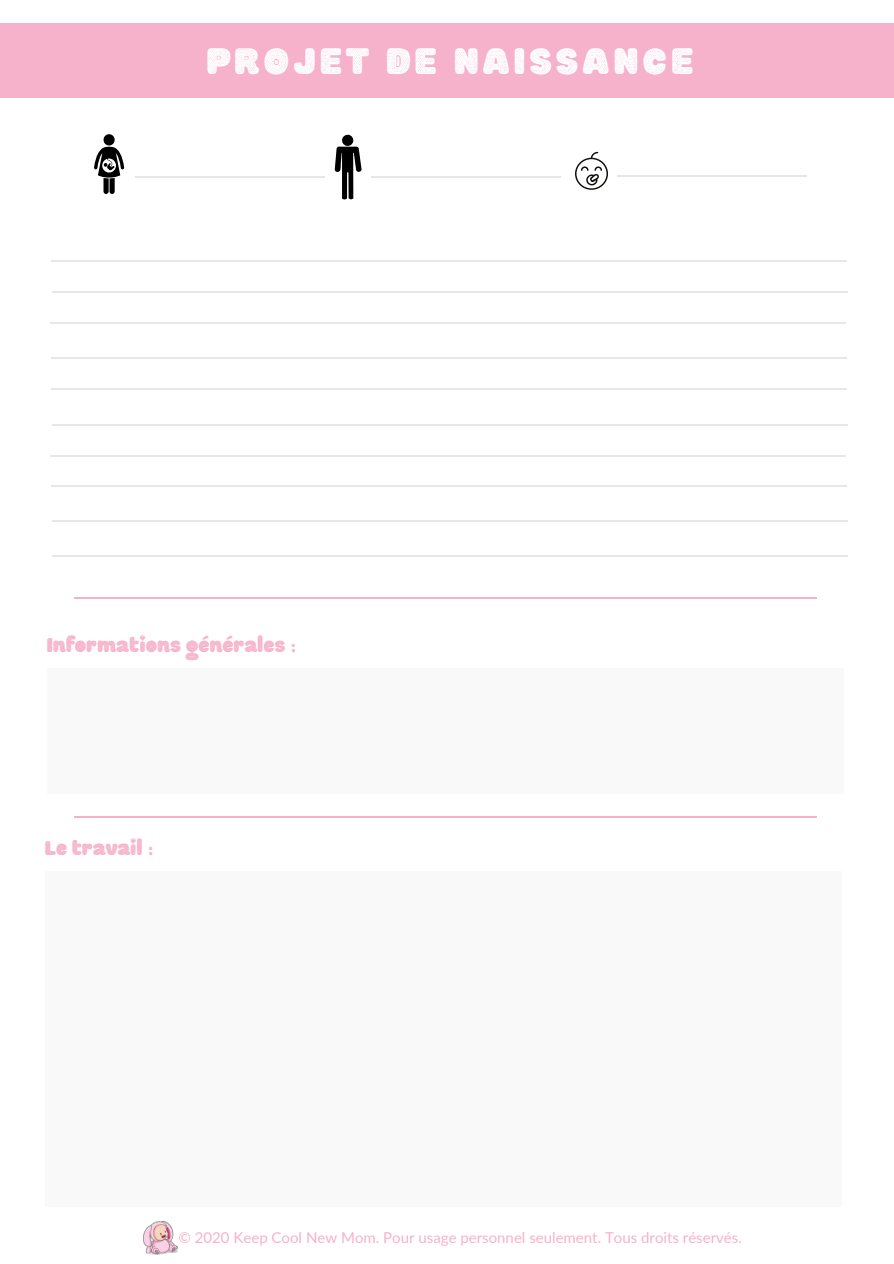
<style>
.page{position:relative;width:894px;height:1264px;background:#fff}
.page>*{position:absolute;margin:0;border:0;box-sizing:border-box;transform-origin:0 0}
.t1{font:42px "Aliengo";letter-spacing:.1em;color:#fff}
.t2{font:22.5px "Aliengo";color:#f6b2ca}
.t3{font:15px "Lato";color:#f6b2ca}
</style>
<div class="page">
<div style="left:45px;top:870px;width:796px;height:336px;background:#f9f9f9"></div>
<img style="left:143px;top:1221px;width:34px;height:33px">
<div style="left:0;top:24px;width:893px;height:74px;background:#f6b2ca"></div>
<hr style="left:135px;top:176px;width:189px;height:2px;background:#e7e7e7">
<svg style="left:94px;top:134px;width:30px;height:60px"></svg>
<svg style="left:334px;top:134px;width:27px;height:65px"></svg>
<svg style="left:575px;top:152px;width:32px;height:38px"></svg>
<hr style="left:371px;top:176px;width:190px;height:2px;background:#e7e7e7">
<hr style="left:616px;top:175px;width:190px;height:1px;background:#e7e7e7">
<hr style="left:52px;top:261px;width:795px;height:1px;background:#e7e7e7">
<hr style="left:52px;top:292px;width:795px;height:1px;background:#e7e7e7">
<hr style="left:75px;top:597px;width:742px;height:2px;background:#f6b2ca">
<hr style="left:51px;top:323px;width:794px;height:1px;background:#e7e7e7">
<hr style="left:51px;top:358px;width:795px;height:1px;background:#e7e7e7">
<hr style="left:52px;top:389px;width:795px;height:1px;background:#e7e7e7">
<hr style="left:52px;top:424px;width:795px;height:1px;background:#e7e7e7">
<hr style="left:51px;top:455px;width:794px;height:1px;background:#e7e7e7">
<hr style="left:51px;top:486px;width:795px;height:1px;background:#e7e7e7">
<div style="left:47px;top:668px;width:796px;height:125px;background:#f9f9f9"></div>
<hr style="left:75px;top:816px;width:742px;height:1px;background:#f6b2ca">
<hr style="left:52px;top:520px;width:795px;height:1px;background:#e7e7e7">
<hr style="left:52px;top:555px;width:795px;height:1px;background:#e7e7e7">
<h1 class="t1" style="left:206px;top:29px;width:488px">PROJET DE NAISSANCE</h1>
<h2 class="t2" style="left:47px;top:628px;width:251px">Informations générales :</h2>
<h2 class="t2" style="left:45px;top:830px;width:110px">Le travail :</h2>
<p class="t3" style="left:178px;top:1228px;width:564px">© 2020 Keep Cool New Mom. Pour usage personnel seulement. Tous droits réservés.</p>
</div>
